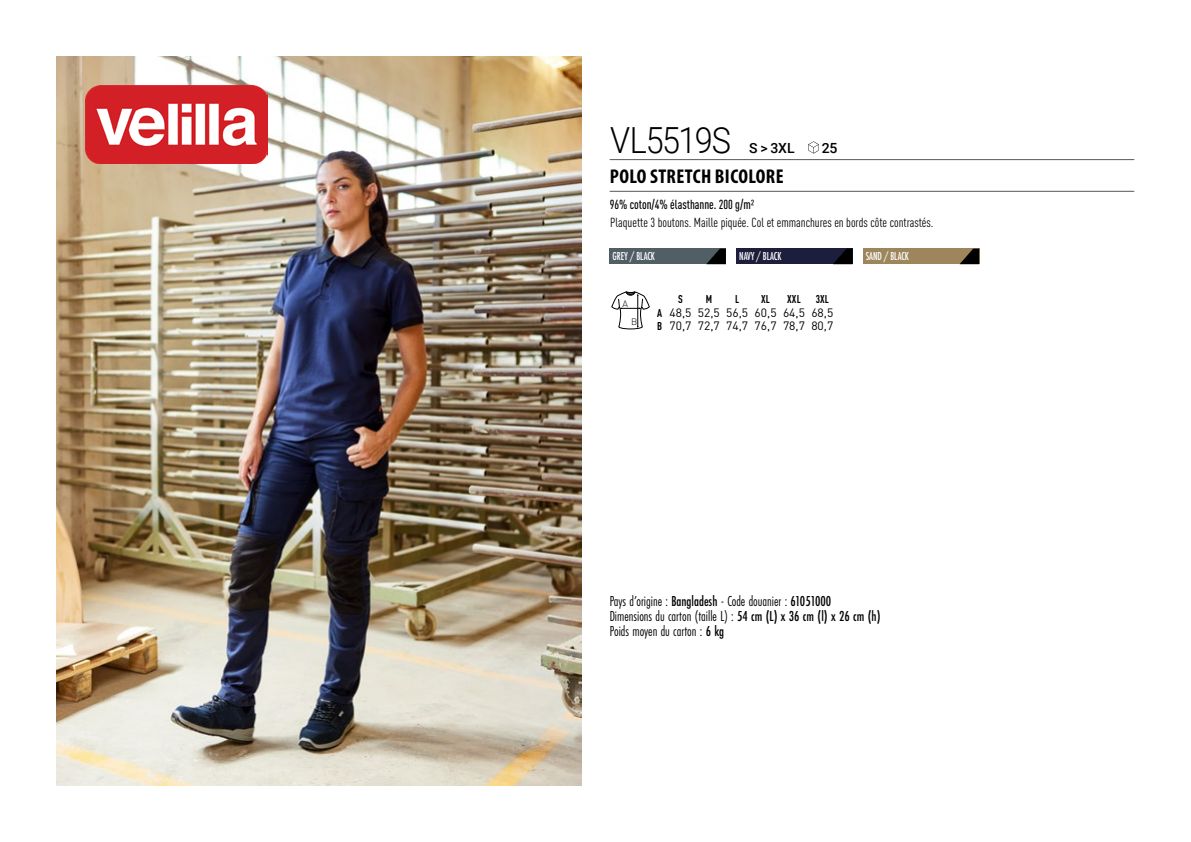
<style>
.page{position:relative;width:1191px;height:842px;background:#fff}
.page>*{position:absolute;margin:0;border:0;box-sizing:border-box;transform-origin:0 0}
.t1{font:300 36px "Roboto";letter-spacing:-.04em;color:#000;scale:.9 1}
.t2{font:700 condensed 20px "Myriad Pro";letter-spacing:.02em;color:#000}
.t3{font:15px "Futura PT Cond";color:#000;scale:.95 1}
.t4{font:500 14px "Roboto";color:#000}
.t5{font:condensed 13px "DIN Pro";color:#000}
.grammage_2020{font:500 condensed 13px "DIN Pro";color:#000;scale:.95 1}
._88_tailles_tab_maigre_2016{font:12px/13.6px "DIN Pro";color:#000}
.Coloris_nuancier_blanc{font:500 12px "Futura PT Cond";letter-spacing:-.01em;color:#fff;scale:.9 1}
._88_tailles_tab_maigre_2016-2{font:700 condensed 11.2px "DIN Pro";letter-spacing:.02em;color:#000;scale:.95 1}
.t6{font:300 9.2px "DIN";color:#000}
.s1{font-weight:700;font-stretch:condensed;font-size:11.2px}
.s2{font-weight:500}
</style>
<div class="page">
<img style="left:57px;top:57px;width:524px;height:728px">
<img style="left:85px;top:85px;width:183px;height:79px">
<div style="left:609px;top:249px;width:117px;height:15px;background:#515e66"></div>
<svg style="left:706px;top:249px;width:20px;height:15px"></svg>
<div style="left:736px;top:249px;width:116px;height:15px;background:#1d1d3c"></div>
<svg style="left:833px;top:249px;width:19px;height:15px"></svg>
<div style="left:863px;top:249px;width:116px;height:15px;background:#9d865c"></div>
<svg style="left:960px;top:249px;width:19px;height:15px"></svg>
<svg style="left:611px;top:291px;width:38px;height:38px"></svg>
<hr style="left:609px;top:159px;width:525px;height:1px;background:#575756">
<hr style="left:609px;top:191px;width:525px;height:1px;background:#575756">
<svg style="left:808px;top:141px;width:10px;height:13px"></svg>
<p class="t1" style="left:610px;top:115px;width:135px">VL5519S</p>
<p class="t4" style="left:749px;top:138px;width:47px">S &gt; 3XL</p>
<p class="t4" style="left:822px;top:138px;width:17px">25</p>
<p class="t2" style="left:610px;top:163px;width:175px">POLO STRETCH BICOLORE</p>
<p class="grammage_2020" style="left:609px;top:194px;width:154px">96% coton/4% élasthanne. 200 g/m2</p>
<p class="t5" style="left:610px;top:213px;width:325px">Plaquette 3 boutons. Maille piquée. Col et emmanchures en bords côte contrastés.</p>
<p class="Coloris_nuancier_blanc" style="left:612px;top:249px;width:49px">GREY / BLACK</p>
<p class="Coloris_nuancier_blanc" style="left:739px;top:249px;width:48px">NAVY / BLACK</p>
<p class="Coloris_nuancier_blanc" style="left:866px;top:249px;width:49px">SAND / BLACK</p>
<p class="t6" style="left:622px;top:298px;width:7px">A</p>
<p class="t6" style="left:631px;top:316px;width:8px">B</p>
<p class="_88_tailles_tab_maigre_2016-2" style="left:678px;top:291px;width:6px">S</p>
<p class="_88_tailles_tab_maigre_2016-2" style="left:705px;top:291px;width:8px">M</p>
<p class="_88_tailles_tab_maigre_2016-2" style="left:735px;top:291px;width:6px">L</p>
<p class="_88_tailles_tab_maigre_2016-2" style="left:761px;top:291px;width:11px">XL</p>
<p class="_88_tailles_tab_maigre_2016-2" style="left:787px;top:291px;width:16px">XXL</p>
<p class="_88_tailles_tab_maigre_2016-2" style="left:815px;top:291px;width:15px">3XL</p>
<p class="_88_tailles_tab_maigre_2016" style="left:657px;top:304px;width:178px"><span class="s1">A</span> 48,5 52,5 56,5 60,5 64,5 68,5<br><span class="s1">B</span> 70,7 72,7 74,7 76,7 78,7 80,7</p>
<p class="t3" style="left:609px;top:592px;width:235px">Pays d’origine : <span class="s2">Bangladesh</span> - Code douanier : <span class="s2">61051000</span></p>
<p class="t3" style="left:609px;top:607px;width:286px">Dimensions du carton (taille L) : <span class="s2">54 cm (L) x 36 cm (l) x 26 cm (h)</span></p>
<p class="t3" style="left:609px;top:622px;width:122px">Poids moyen du carton : <span class="s2">6 kg</span></p>
</div>
